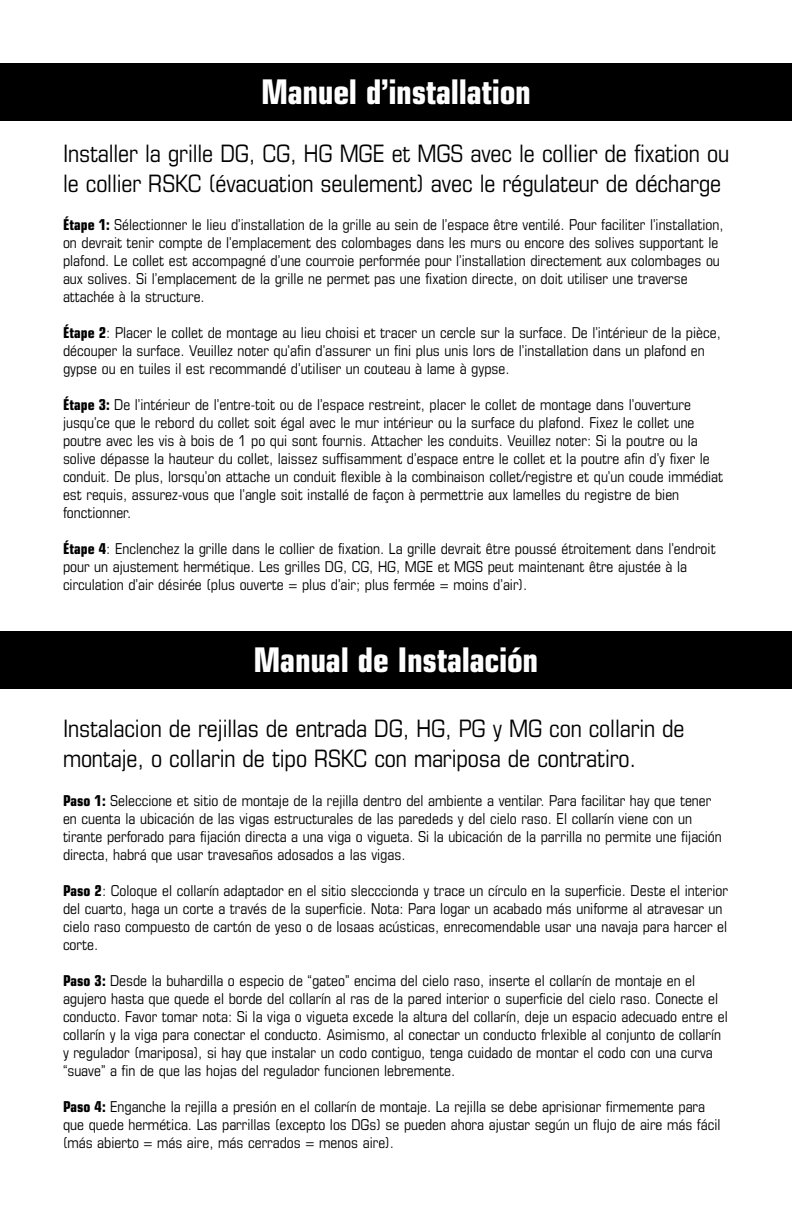
<style>
.page{position:relative;width:792px;height:1224px;background:#fff}
.page>*{position:absolute;margin:0;border:0;box-sizing:border-box;transform-origin:0 0}
.t1{font:700 condensed 34px "Eurostile LT Std";letter-spacing:-.01em;color:#fff}
.t2{font:condensed 24px/30px "Eurostile LT Std";letter-spacing:-.005em;color:#000}
.t3{font:condensed 15px/18px "Eurostile LT Std";color:#000}
.s1{font-weight:700}
</style>
<div class="page">
<div style="left:0;top:63px;width:792px;height:58px;background:#000"></div>
<div style="left:0;top:631px;width:792px;height:58px;background:#000"></div>
<h1 class="t1" style="left:261px;top:71px;width:271px">Manuel d’installation</h1>
<h2 class="t2" style="left:63px;top:138px;width:668px">Installer la grille DG, CG, HG MGE et MGS avec le collier de fixation ou le collier RSKC (évacuation seulement) avec le régulateur de décharge</h2>
<p class="t3" style="left:63px;top:216px;width:662px"><span class="s1">Étape 1:</span> Sélectionner le lieu d’installation de la grille au sein de l’espace être ventilé. Pour faciliter l’installation, on devrait tenir compte de l’emplacement des colombages dans les murs ou encore des solives supportant le plafond. Le collet est accompagné d’une courroie performée pour l’installation directement aux colombages ou aux solives. Si l’emplacement de la grille ne permet pas une fixation directe, on doit utiliser une traverse attachée à la structure.</p>
<p class="t3" style="left:63px;top:324px;width:659px"><span class="s1">Étape 2</span>: Placer le collet de montage au lieu choisi et tracer un cercle sur la surface. De l’intérieur de la pièce, découper la surface. Veuillez noter qu’afin d’assurer un fini plus unis lors de l’installation dans un plafond en gypse ou en tuiles il est recommandé d’utiliser un couteau à lame à gypse.</p>
<p class="t3" style="left:63px;top:396px;width:662px"><span class="s1">Étape 3:</span> De l’intérieur de l’entre-toit ou de l’espace restreint, placer le collet de montage dans l’ouverture jusqu’ce que le rebord du collet soit égal avec le mur intérieur ou la surface du plafond. Fixez le collet une poutre avec les vis à bois de 1 po qui sont fournis. Attacher les conduits. Veuillez noter: Si la poutre ou la solive dépasse la hauteur du collet, laissez suffisamment d’espace entre le collet et la poutre afin d’y fixer le conduit. De plus, lorsqu’on attache un conduit flexible à la combinaison collet/registre et qu’un coude immédiat est requis, assurez-vous que l’angle soit installé de façon à permettrie aux lamelles du registre de bien fonctionner.</p>
<p class="t3" style="left:63px;top:540px;width:654px"><span class="s1">Étape 4</span>: Enclenchez la grille dans le collier de fixation. La grille devrait être poussé étroitement dans l’endroit pour un ajustement hermétique. Les grilles DG, CG, HG, MGE et MGS peut maintenant être ajustée à la circulation d’air désirée (plus ouverte = plus d’air; plus fermée = moins d’air).</p>
<h1 class="t1" style="left:254px;top:640px;width:286px">Manual de Instalación</h1>
<h2 class="t2" style="left:63px;top:713px;width:623px">Instalacion de rejillas de entrada DG, HG, PG y MG con collarin de montaje, o collarin de tipo RSKC con mariposa de contratiro.</h2>
<p class="t3" style="left:63px;top:792px;width:660px"><span class="s1">Paso 1:</span> Seleccione et sitio de montaje de la rejilla dentro del ambiente a ventilar. Para facilitar hay que tener en cuenta la ubicación de las vigas estructurales de las parededs y del cielo raso. El collarín viene con un tirante perforado para fijación directa a una viga o vigueta. Si la ubicación de la parrilla no permite une fijación directa, habrá que usar travesaños adosados a las vigas.</p>
<p class="t3" style="left:63px;top:882px;width:666px"><span class="s1">Paso 2</span>: Coloque el collarín adaptador en el sitio slecccionda y trace un círculo en la superficie. Deste el interior del cuarto, haga un corte a través de la superficie. Nota: Para logar un acabado más uniforme al atravesar un cielo raso compuesto de cartón de yeso o de losaas acústicas, enrecomendable usar una navaja para harcer el corte.</p>
<p class="t3" style="left:63px;top:972px;width:666px"><span class="s1">Paso 3:</span> Desde la buhardilla o especio de “gateo” encima del cielo raso, inserte el collarín de montaje en el agujero hasta que quede el borde del collarín al ras de la pared interior o superficie del cielo raso. Conecte el conducto. Favor tomar nota: Si la viga o vigueta excede la altura del collarín, deje un espacio adecuado entre el collarín y la viga para conectar el conducto. Asimismo, al conectar un conducto frlexible al conjunto de collarín y regulador (mariposa), si hay que instalar un codo contiguo, tenga cuidado de montar el codo con una curva “suave” a fin de que las hojas del regulador funcionen lebremente.</p>
<p class="t3" style="left:63px;top:1098px;width:659px"><span class="s1">Paso 4:</span> Enganche la rejilla a presión en el collarín de montaje. La rejilla se debe aprisionar firmemente para que quede hermética. Las parrillas (excepto los DGs) se pueden ahora ajustar según un flujo de aire más fácil (más abierto = más aire, más cerrados = menos aire).</p>
</div>
